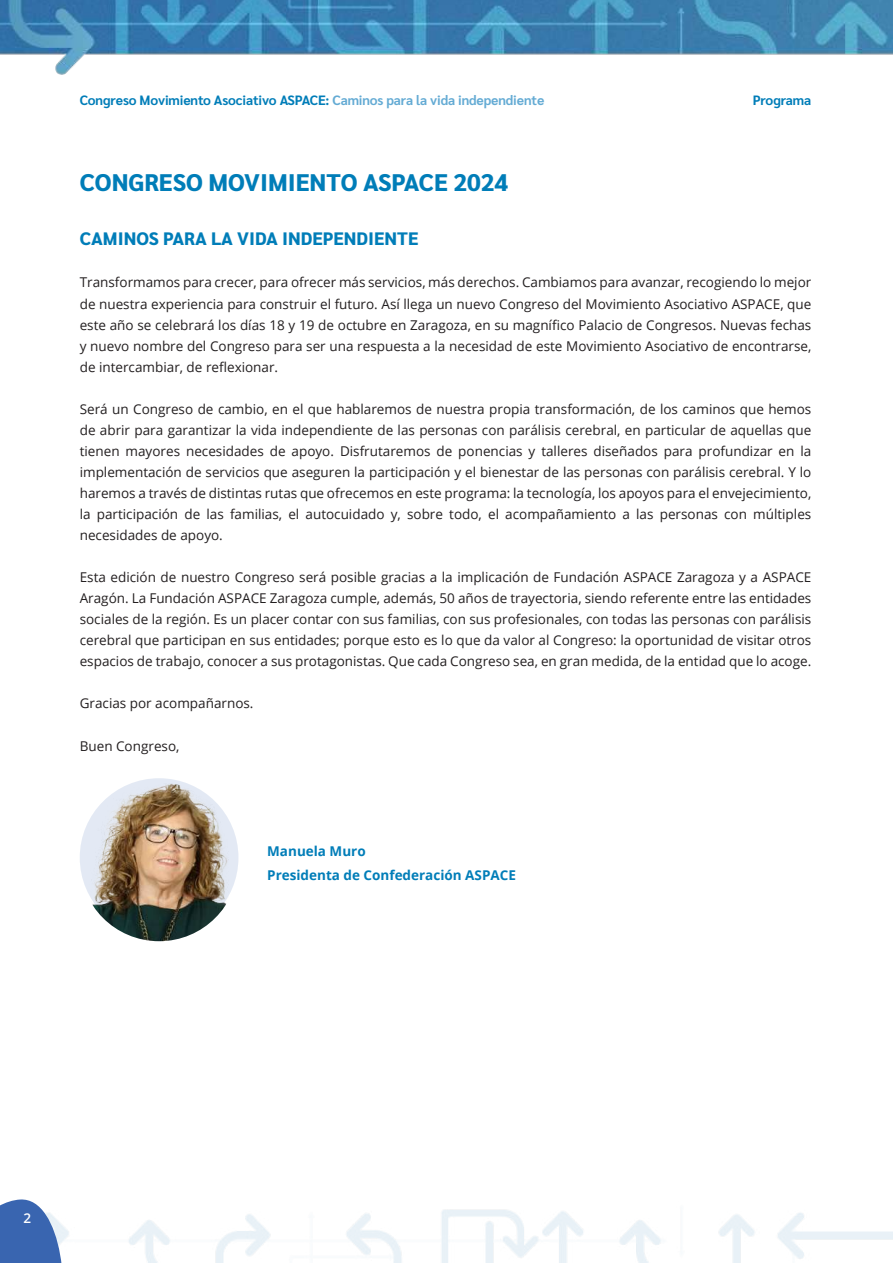
<style>
.page{position:relative;width:893px;height:1263px;background:#fff}
.page>*{position:absolute;margin:0;border:0;box-sizing:border-box;transform-origin:0 0}
.t1{font:800 24px "Sarabun";color:#007db8}
.t2{font:800 18px "Sarabun";color:#007db8}
.t3{font:13.5px/21px "Open Sans";color:#231f20;text-align:justify}
.t4{font:700 13.5px "Sarabun";letter-spacing:-.01em;color:#007db8}
.t5{font:700 13.5px/24.3px "Open Sans";color:#007db8}
.t6{font:600 13.5px "Open Sans";color:#fff}
.s1{color:#64abd4}
</style>
<div class="page">
<img style="left:128px;top:1209px;width:765px;height:54px">
<svg style="left:0;top:1199px;width:69px;height:64px"></svg>
<img style="left:0;top:0;width:893px;height:75px">
<div style="left:80px;top:778px;width:158px;height:159px;background:#e3e9f4;border-radius:50%"></div>
<img style="left:80px;top:782px;width:158px;height:159px;border-radius:79px">
<p class="t4" style="left:80px;top:93px;width:466px">Congreso Movimiento Asociativo ASPACE: <span class="s1">Caminos para la vida independiente</span></p>
<p class="t4" style="left:753px;top:93px;width:60px">Programa</p>
<h1 class="t1" style="left:80px;top:169px;width:430px">CONGRESO MOVIMIENTO ASPACE 2024</h1>
<h2 class="t2" style="left:80px;top:228px;width:340px">CAMINOS PARA LA VIDA INDEPENDIENTE</h2>
<p class="t3" style="left:80px;top:272px;width:733px">Transformamos para crecer, para ofrecer más servicios, más derechos. Cambiamos para avanzar, recogiendo lo mejor de nuestra experiencia para construir el futuro. Así llega un nuevo Congreso del Movimiento Asociativo ASPACE, que este año se celebrará los días 18 y 19 de octubre en Zaragoza, en su magnífico Palacio de Congresos. Nuevas fechas y nuevo nombre del Congreso para ser una respuesta a la necesidad de este Movimiento Asociativo de encontrarse, de intercambiar, de reflexionar.</p>
<p class="t3" style="left:80px;top:398px;width:733px">Será un Congreso de cambio, en el que hablaremos de nuestra propia transformación, de los caminos que hemos de abrir para garantizar la vida independiente de las personas con parálisis cerebral, en particular de aquellas que tienen mayores necesidades de apoyo. Disfrutaremos de ponencias y talleres diseñados para profundizar en la implementación de servicios que aseguren la participación y el bienestar de las personas con parálisis cerebral. Y lo haremos a través de distintas rutas que ofrecemos en este programa: la tecnología, los apoyos para el envejecimiento, la participación de las familias, el autocuidado y, sobre todo, el acompañamiento a las personas con múltiples necesidades de apoyo.</p>
<p class="t3" style="left:80px;top:566px;width:733px">Esta edición de nuestro Congreso será posible gracias a la implicación de Fundación ASPACE Zaragoza y a ASPACE Aragón. La Fundación ASPACE Zaragoza cumple, además, 50 años de trayectoria, siendo referente entre las entidades sociales de la región. Es un placer contar con sus familias, con sus profesionales, con todas las personas con parálisis cerebral que participan en sus entidades; porque esto es lo que da valor al Congreso: la oportunidad de visitar otros espacios de trabajo, conocer a sus protagonistas. Que cada Congreso sea, en gran medida, de la entidad que lo acoge.</p>
<p class="t3" style="left:80px;top:692px;width:175px">Gracias por acompañarnos.</p>
<p class="t3" style="left:80px;top:735px;width:101px">Buen Congreso,</p>
<p class="t5" style="left:267px;top:839px;width:250px">Manuela Muro<br>Presidenta de Confederación ASPACE</p>
<p class="t6" style="left:24px;top:1209px;width:9px">2</p>
</div>
